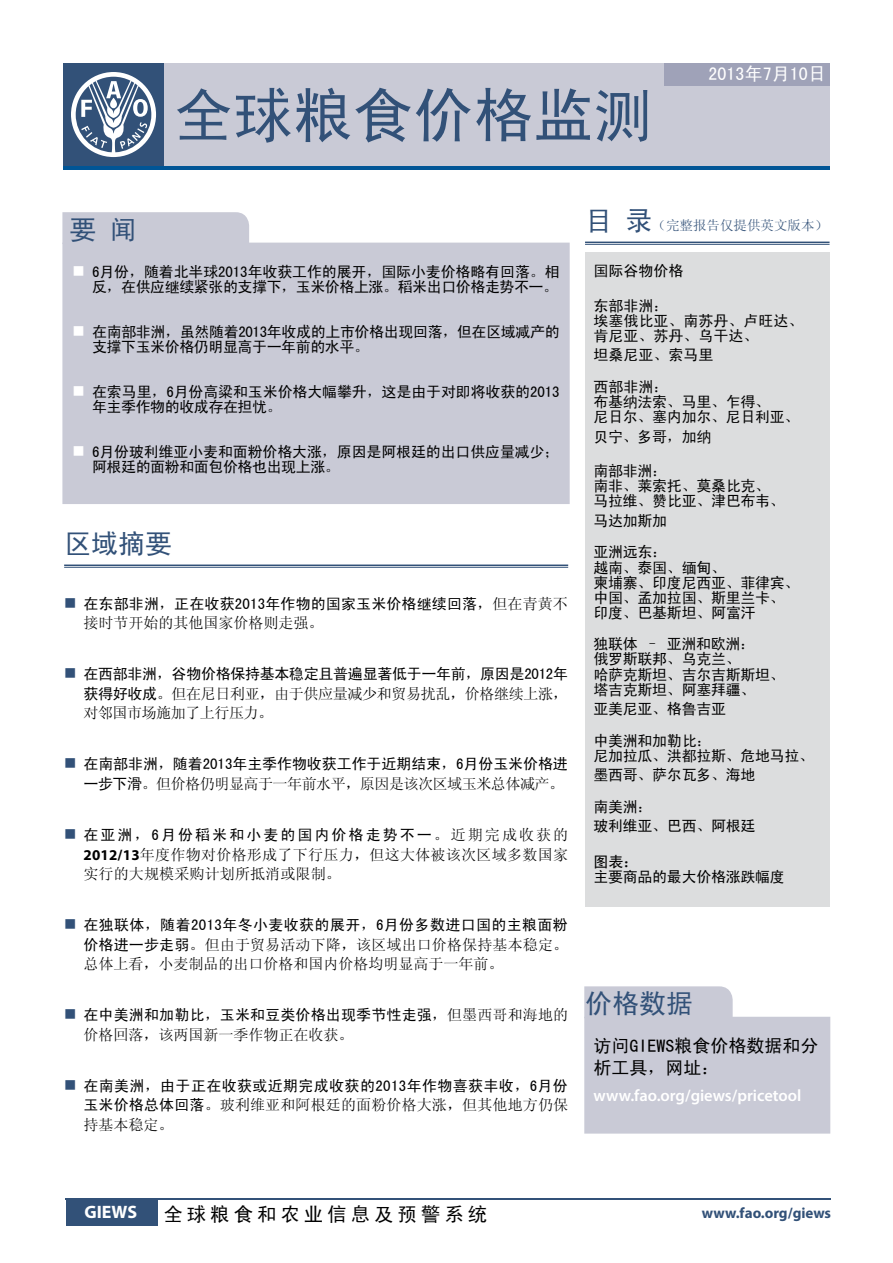
<style>
.page{position:relative;width:893px;height:1263px;background:#fff}
.page>*{position:absolute;margin:0;border:0;box-sizing:border-box;transform-origin:0 0}
.t1{font:60px "Sim Hei";color:#325178}
.t2{font:27px "Sim Hei";color:#325178}
.t3{font:19.5px "Sim Hei";letter-spacing:.2em;color:#000}
.t4{font:18px/21.6px "Sim Hei";color:#000}
.t5{font:18px "Sim Hei";color:#fff}
.t6{font:700 18px "Myriad Pro";color:#fff}
.t7{font:600 16.5px "Myriad Pro";color:#fff}
.t8{font:15px/15px "Sim Hei";letter-spacing:-.015em;color:#000}
.t9{font:15px/19.5px "Sim Sun";color:#000}
.t10{font:15px "Sim Hei";letter-spacing:.025em;color:#000}
.t11{font:15px "Sim Hei";letter-spacing:.01em;color:#000}
.t12{font:15px/19.5px "Sim Sun";letter-spacing:.02em;color:#000}
.t13{font:15px/19.5px "Sim Sun";letter-spacing:-.02em;color:#000}
.t14{font:15px "Sim Sun";letter-spacing:-.03em;color:#000}
.t15{font:15px "Sim Hei";letter-spacing:.135em;color:#000}
.t16{font:700 15px "Myriad Pro";color:#325178}
.t17{font:13.5px "Sim Sun";color:#325178}
.s1{font-family:"Sim Hei";font-size:27px}
.s2{color:#fff}
.s3{color:#325178}
.s4{font-family:"Sim Sun"}
.s5{font-family:"Sim Hei"}
.s6{font-family:"Myriad Pro";font-weight:700}
.s7{font-family:"Sim Sun";font-size:16.5px}
</style>
<div class="page">
<div style="left:63px;top:63px;width:767px;height:105px;background:#325178"></div>
<div style="left:164px;top:63px;width:666px;height:106px;background:#c9cad6"></div>
<hr style="left:66px;top:1198px;width:765px;height:2px;background:#325178">
<hr style="left:63px;top:166px;width:767px;height:3px;background:#005596">
<svg style="left:71px;top:72px;width:85px;height:85px"></svg>
<div style="left:66px;top:1200px;width:92px;height:26px;background:#325178"></div>
<div style="left:664px;top:63px;width:166px;height:23px;background:#9fa2b8"></div>
<div style="left:585px;top:252px;width:245px;height:655px;background:#dcddde"></div>
<hr style="left:585px;top:242px;width:245px;height:1px;background:#325178">
<hr style="left:585px;top:244px;width:245px;height:1px;background:#325178">
<hr style="left:64px;top:564px;width:504px;height:2px;background:#325178">
<hr style="left:64px;top:567px;width:504px;height:1px;background:#325178">
<div style="left:62px;top:243px;width:508px;height:261px;background:#c9cad6;border:2px solid #c9cad6"></div>
<div style="left:62px;top:212px;width:187px;height:32px;background:#c9cad6"></div>
<div style="left:584px;top:1017px;width:246px;height:116px;background:#c9cad6"></div>
<div style="left:584px;top:986px;width:149px;height:32px;background:#c9cad6"></div>
<h2 class="t2" style="left:69px;top:216px;width:69px">要 闻</h2>
<h1 class="t1" style="left:173px;top:85px;width:481px">全球粮食价格监测</h1>
<p class="t5" style="left:709px;top:65px;width:118px">2013年7月10日</p>
<p class="t17" style="left:585px;top:218px;width:244px"><span class="s1">目 录</span>（完整报告仅提供英文版本）</p>
<p class="t8" style="left:73px;top:264px;width:489px;text-align:right"><span class="s2">■</span> 6月份，随着北半球2013年收获工作的展开，国际小麦价格略有回落。相反，在供应继续紧张的支撑下，玉米价格上涨。稻米出口价格走势不一。</p>
<p class="t8" style="left:92px;top:324px;width:469px;text-indent:-19px"><span class="s2">■</span> 在南部非洲，虽然随着2013年收成的上市价格出现回落，但在区域减产的支撑下玉米价格仍明显高于一年前的水平。</p>
<p class="t8" style="left:92px;top:384px;width:469px;text-indent:-19px"><span class="s2">■</span> 在索马里，6月份高粱和玉米价格大幅攀升，这是由于对即将收获的2013年主季作物的收成存在担忧。</p>
<p class="t8" style="left:92px;top:444px;width:469px;text-indent:-19px"><span class="s2">■</span> 6月份玻利维亚小麦和面粉价格大涨，原因是阿根廷的出口供应量减少；阿根廷的面粉和面包价格也出现上涨。</p>
<h2 class="t2" style="left:64px;top:529px;width:109px">区域摘要</h2>
<p class="t11" style="left:64px;top:596px;width:505px"><span class="s3">■</span> 在东部非洲，正在收获2013年作物的国家玉米价格继续回落，<span class="s4">但在青黄不</span></p>
<p class="t9" style="left:83px;top:613px;width:241px">接时节开始的其他国家价格则走强。</p>
<p class="t8" style="left:64px;top:667px;width:506px"><span class="s3">■</span> 在西部非洲，谷物价格保持基本稳定且普遍显著低于一年前，原因是2012年</p>
<p class="t13" style="left:83px;top:684px;width:486px"><span class="s5">获得好收成。</span>但在尼日利亚，由于供应量减少和贸易扰乱，价格继续上涨，对邻国市场施加了上行压力。</p>
<p class="t8" style="left:64px;top:757px;width:505px"><span class="s3">■</span> 在南部非洲，随着2013年主季作物收获工作于近期结束，6月份玉米价格进</p>
<p class="t14" style="left:83px;top:776px;width:482px"><span class="s5">一步下滑。</span>但价格仍明显高于一年前水平，原因是该次区域玉米总体减产。</p>
<p class="t15" style="left:64px;top:827px;width:506px"><span class="s3">■</span> 在亚洲，6月份稻米和小麦的国内价格走势不一。<span class="s4">近期完成收获的</span></p>
<p class="t12" style="left:83px;top:844px;width:486px"><span class="s6">2012/13</span>年度作物对价格形成了下行压力，但这大体被该次区域多数国家实行的大规模采购计划所抵消或限制。</p>
<p class="t10" style="left:64px;top:917px;width:505px"><span class="s3">■</span> 在独联体，随着2013年冬小麦收获的展开，6月份多数进口国的主粮面粉</p>
<p class="t9" style="left:83px;top:934px;width:486px"><span class="s5">价格进一步走弱。</span>但由于贸易活动下降，该区域出口价格保持基本稳定。总体上看，小麦制品的出口价格和国内价格均明显高于一年前。</p>
<p class="t11" style="left:64px;top:1007px;width:506px"><span class="s3">■</span> 在中美洲和加勒比，玉米和豆类价格出现季节性走强，<span class="s4">但墨西哥和海地的</span></p>
<p class="t9" style="left:83px;top:1024px;width:271px">价格回落，该两国新一季作物正在收获。</p>
<p class="t10" style="left:64px;top:1078px;width:505px"><span class="s3">■</span> 在南美洲，由于正在收获或近期完成收获的2013年作物喜获丰收，6月份</p>
<p class="t9" style="left:83px;top:1095px;width:486px"><span class="s5">玉米价格总体回落。</span>玻利维亚和阿根廷的面粉价格大涨，但其他地方仍保持基本稳定。</p>
<p class="t8" style="left:593px;top:263px;width:91px">国际谷物价格</p>
<p class="t8" style="left:593px;top:298px;width:212px">东部非洲：<br>埃塞俄比亚、南苏丹、卢旺达、肯尼亚、苏丹、乌干达、</p>
<p class="t8" style="left:593px;top:339px;width:121px;line-height:31.7px">坦桑尼亚、索马里西部非洲：</p>
<p class="t8" style="left:593px;top:394px;width:208px">布基纳法索、马里、乍得、<br>尼日尔、塞内加尔、尼日利亚、</p>
<p class="t8" style="left:593px;top:429px;width:119px">贝宁、多哥，加纳</p>
<p class="t8" style="left:593px;top:463px;width:193px">南部非洲：<br>南非、莱索托、莫桑比克、马拉维、赞比亚、津巴布韦、</p>
<p class="t8" style="left:593px;top:505px;width:75px;line-height:31.5px">马达加斯加亚洲远东：</p>
<p class="t8" style="left:593px;top:560px;width:208px">越南、泰国、缅甸、<br>柬埔寨、印度尼西亚、菲律宾、中国、孟加拉国、斯里兰卡、印度、巴基斯坦、阿富汗</p>
<p class="t8" style="left:593px;top:636px;width:193px">独联体 – 亚洲和欧洲：<br>俄罗斯联邦、乌克兰、<br>哈萨克斯坦、吉尔吉斯斯坦、塔吉克斯坦、阿塞拜疆、</p>
<p class="t8" style="left:593px;top:693px;width:134px;line-height:31.5px">亚美尼亚、格鲁吉亚中美洲和加勒比：</p>
<p class="t8" style="left:593px;top:746px;width:222px;line-height:19.5px">尼加拉瓜、洪都拉斯、危地马拉、墨西哥、萨尔瓦多、海地</p>
<p class="t8" style="left:593px;top:797px;width:163px;line-height:19.5px">南美洲：<br>玻利维亚、巴西、阿根廷</p>
<p class="t8" style="left:593px;top:854px;width:193px">图表<span class="s7">：<br></span>主要商品的最大价格涨跌幅度</p>
<h2 class="t2" style="left:585px;top:990px;width:109px">价格数据</h2>
<p class="t4" style="left:593px;top:1035px;width:226px">访问GIEWS粮食价格数据和分析工具，网址：</p>
<p class="t7" style="left:593px;top:1085px;width:209px">www.fao.org/giews/pricetool</p>
<p class="t6" style="left:84px;top:1200px;width:54px">GIEWS</p>
<h3 class="t3" style="left:164px;top:1204px;width:325px">全球粮食和农业信息及预警系统</h3>
<p class="t16" style="left:702px;top:1203px;width:131px">www.fao.org/giews</p>
</div>
